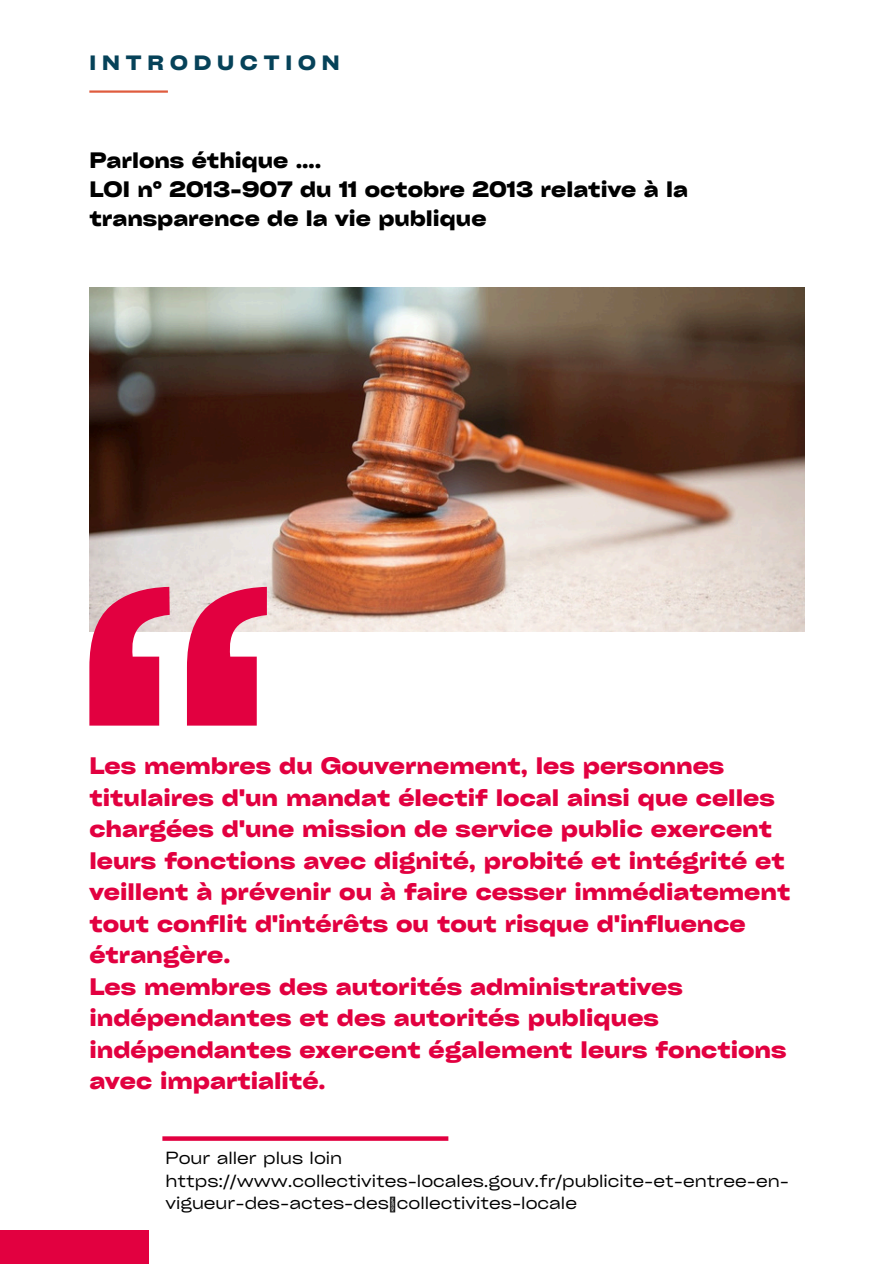
<style>
.page{position:relative;width:894px;height:1264px;background:#fff}
.page>*{position:absolute;margin:0;border:0;box-sizing:border-box;transform-origin:0 0}
.t1{font:700 expanded 22.8px/31.5px "Cy Grotesk";color:#e20040}
.t2{font:700 expanded 21.3px/29.2px "Cy Grotesk";color:#000}
.t3{font:700 expanded 19.8px "Cy Grotesk";letter-spacing:.3em;color:#064259}
.t4{font:expanded 16.8px/22.5px "Cy Grotesk";color:#000}
</style>
<div class="page">
<div style="left:0;top:1229px;width:149px;height:34px;background:#e20040"></div>
<img style="left:89px;top:287px;width:715px;height:345px">
<svg style="left:89px;top:587px;width:178px;height:138px"></svg>
<hr style="left:89px;top:90px;width:79px;height:3px;background:#df5c3e">
<svg style="left:162px;top:1136px;width:286px;height:4px"></svg>
<p class="t3" style="left:89px;top:50px;width:252px">INTRODUCTION</p>
<h1 class="t2" style="left:89px;top:145px;width:600px">Parlons éthique ….<br>LOI n° 2013-907 du 11 octobre 2013 relative à la transparence de la vie publique</h1>
<p class="t1" style="left:89px;top:749px;width:702px">Les membres du Gouvernement, les personnes titulaires d'un mandat électif local ainsi que celles chargées d'une mission de service public exercent leurs fonctions avec dignité, probité et intégrité et veillent à prévenir ou à faire cesser immédiatement tout conflit d'intérêts ou tout risque d'influence étrangère.<br>Les membres des autorités administratives indépendantes et des autorités publiques indépendantes exercent également leurs fonctions avec impartialité.</p>
<h1 class="t4" style="left:165px;top:1146px;width:178px">Pour aller plus loin</h1>
<p class="t4" style="left:165px;top:1168px;width:624px">https://www.collectivites-locales.gouv.fr/publicite-et-entree-en&shy;vigueur-des-actes-des collectivites-locale</p>
</div>
